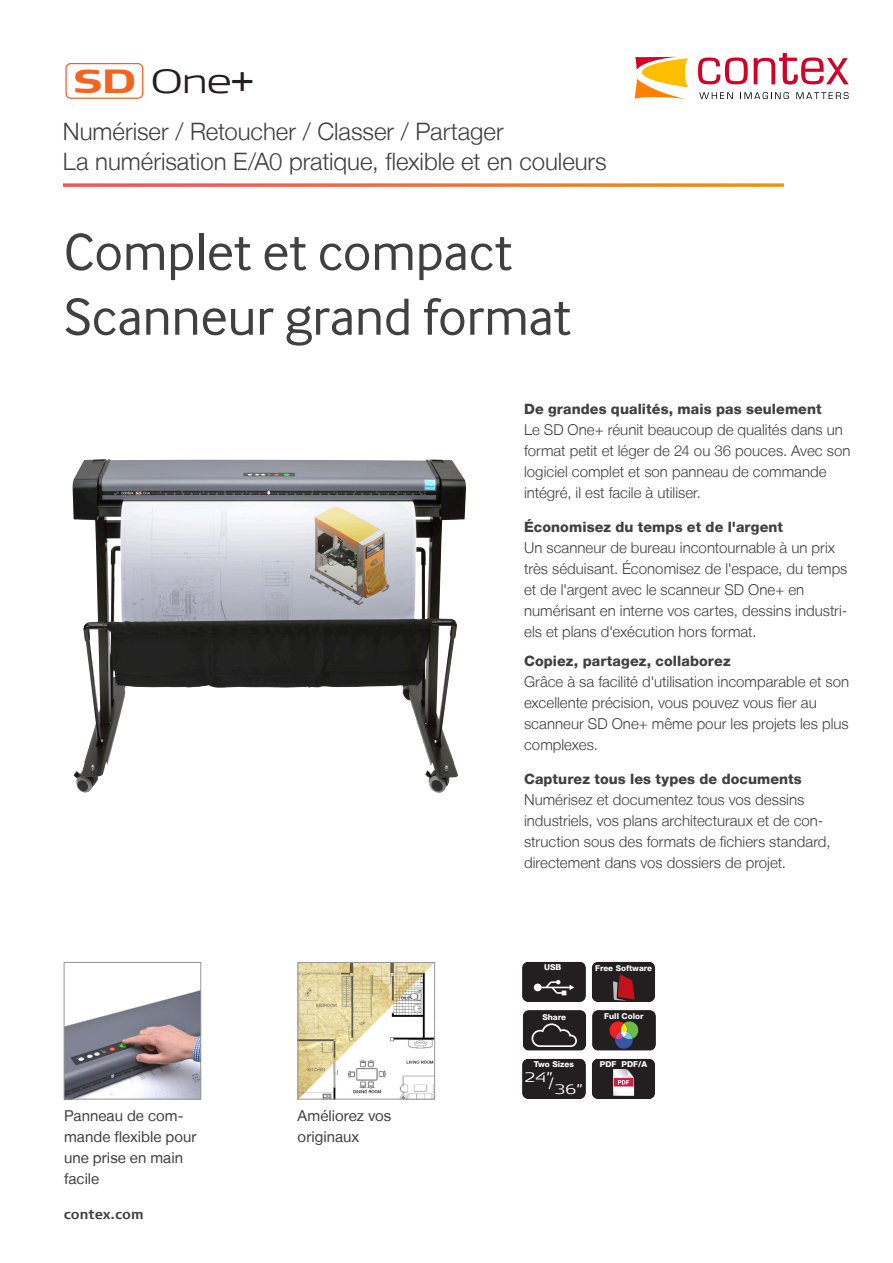
<style>
.page{position:relative;width:893px;height:1263px;background:#fff}
.page>*{position:absolute;margin:0;border:0;box-sizing:border-box;transform-origin:0 0}
.OS{font:54px/64.8px "Inter Face";letter-spacing:-.005em;color:#404040}
.t1{font:300 33.3px "Signa Ext Column";color:#231f20}
.Trompet{font:300 24px "Helvetica Neue LT";color:#404040}
.Brødtekst{font:300 15px/21px "Helvetica Neue LT";color:#404040}
.Brødtekst-2{font:15px/21px "Helvetica Neue LT";color:#404040}
.Brødtekst-3{font:800 14.25px "Helvetica Neue LT";letter-spacing:.005em;color:#404040}
.Body_frontpage{font:700 13.5px "Signa Column";letter-spacing:.01em;color:#404040}
.t2{font:300 13.5px "Signa Ext Column";color:#fff}
.t3{font:800 8.1px "Helvetica Neue LT";color:#fff}
.s1{font-family:"Signa Ext Column Caps";font-weight:700;color:#f36421}
</style>
<div class="page">
<img style="left:73px;top:459px;width:358px;height:334px">
<svg style="left:698px;top:58px;width:50px;height:26px"></svg>
<svg style="left:754px;top:54px;width:95px;height:30px"></svg>
<svg style="left:635px;top:57px;width:53px;height:42px"></svg>
<svg style="left:699px;top:92px;width:34px;height:7px"></svg>
<svg style="left:740px;top:92px;width:49px;height:7px"></svg>
<svg style="left:796px;top:92px;width:53px;height:7px"></svg>
<div style="left:65px;top:63px;width:78px;height:36px;border:1px solid #f36421;border-radius:5px"></div>
<img style="left:66px;top:990px;width:133px;height:107px">
<div style="left:64px;top:962px;width:137px;height:137px;border:1px solid #939598"></div>
<img style="left:300px;top:964px;width:133px;height:133px">
<div style="left:298px;top:962px;width:137px;height:137px;border:1px solid #939598"></div>
<img style="left:625px;top:1090px;width:30px;height:9px">
<svg style="left:625px;top:1090px;width:9px;height:6px"></svg>
<img style="left:625px;top:1042px;width:31px;height:48px">
<svg style="left:625px;top:1042px;width:15px;height:7px"></svg>
<img style="left:522px;top:1042px;width:103px;height:57px">
<img style="left:522px;top:961px;width:30px;height:81px">
<svg style="left:534px;top:980px;width:18px;height:15px"></svg>
<img style="left:552px;top:961px;width:104px;height:81px">
<svg style="left:613px;top:974px;width:22px;height:26px"></svg>
<p class="t1" style="left:73px;top:61px;width:181px"><span class="s1">SD</span> One+</p>
<p class="Trompet" style="left:63px;top:117px;width:442px">Numériser / Retoucher / Classer / Partager</p>
<p class="Trompet" style="left:63px;top:147px;width:545px">La numérisation E/A0 pratique, flexible et en couleurs</p>
<p class="OS" style="left:64px;top:219px;width:509px">Complet et compact<br>Scanneur grand format</p>
<p class="Brødtekst-3" style="left:524px;top:401px;width:299px">De grandes qualités, mais pas seulement</p>
<p class="Brødtekst" style="left:524px;top:419px;width:328px">Le SD One+ réunit beaucoup de qualités dans un format petit et léger de 24 ou 36 pouces. Avec son logiciel complet et son panneau de commande intégré, il est facile à utiliser.</p>
<p class="Brødtekst-3" style="left:524px;top:518px;width:261px">Économisez du temps et de l'argent</p>
<p class="Brødtekst" style="left:524px;top:537px;width:325px">Un scanneur de bureau incontournable à un prix très séduisant. Économisez de l'espace, du temps et de l'argent avec le scanneur SD One+ en numérisant en interne vos cartes, dessins industri&shy;els et plans d'exécution hors format.</p>
<p class="Brødtekst-3" style="left:524px;top:653px;width:208px">Copiez, partagez, collaborez</p>
<p class="Brødtekst" style="left:524px;top:671px;width:327px">Grâce à sa facilité d'utilisation incomparable et son excellente précision, vous pouvez vous fier au scanneur SD One+ même pour les projets les plus complexes.</p>
<p class="Brødtekst-3" style="left:524px;top:770px;width:279px">Capturez tous les types de documents</p>
<p class="Brødtekst" style="left:524px;top:789px;width:308px">Numérisez et documentez tous vos dessins industriels, vos plans architecturaux et de con&shy;struction sous des formats de fichiers standard, directement dans vos dossiers de projet.</p>
<p class="t3" style="left:544px;top:963px;width:19px">USB</p>
<p class="t3" style="left:595px;top:963px;width:59px">Free Software</p>
<p class="t3" style="left:542px;top:1012px;width:25px">Share</p>
<p class="t3" style="left:604px;top:1011px;width:41px">Full Color</p>
<p class="Brødtekst-2" style="left:64px;top:1105px;width:134px">Panneau de com&shy;mande flexible pour une prise en main facile</p>
<p class="Brødtekst-2" style="left:298px;top:1105px;width:95px">Améliorez vos originaux</p>
<p class="Body_frontpage" style="left:64px;top:1207px;width:82px">contex.com</p>
<p class="t3" style="left:534px;top:1060px;width:42px">Two Sizes</p>
<p class="t2" style="left:555px;top:1081px;width:30px">36”</p>
<p class="t2" style="left:525px;top:1070px;width:31px">24”/</p>
<p class="t3" style="left:600px;top:1060px;width:49px">PDF PDF/A</p>
</div>
